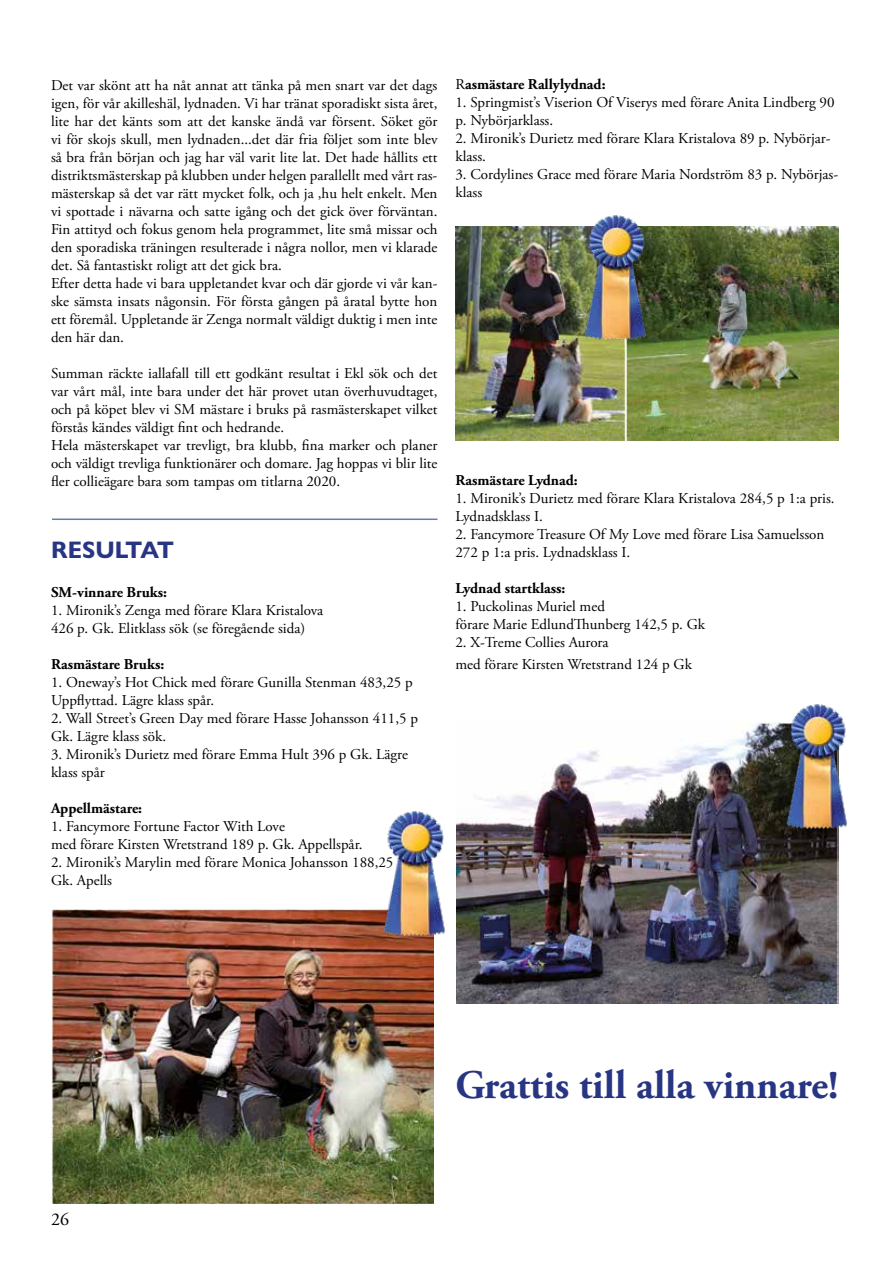
<style>
.page{position:relative;width:893px;height:1263px;background:#fff}
.page>*{position:absolute;margin:0;border:0;box-sizing:border-box;transform-origin:0 0}
.t1{font:700 40.5px "Adobe Garamond Pro";color:#283583}
.t2{font:700 24px "Gill Sans Nova";color:#283583}
.t3{font:18px "Adobe Garamond Pro";color:#000}
.t4{font:15px/18px "Adobe Garamond Pro";color:#000}
.t5{font:700 15px "Adobe Garamond Pro";color:#000}
.s1{font-weight:400}
</style>
<div class="page">
<img style="left:51px;top:909px;width:383px;height:294px">
<img style="left:455px;top:227px;width:383px;height:213px">
<img style="left:456px;top:722px;width:383px;height:281px">
<img style="left:584px;top:215px;width:63px;height:127px">
<img style="left:383px;top:811px;width:62px;height:127px">
<img style="left:785px;top:704px;width:62px;height:127px">
<hr style="left:52px;top:518px;width:385px;height:2px;background:#687da9">
<p class="t4" style="left:51px;top:77px;width:388px">Det var skönt att ha nåt annat att tänka på men snart var det dags igen, för vår akilleshäl, lydnaden. Vi har tränat sporadiskt sista året, lite har det känts som att det kanske ändå var försent. Söket gör vi för skojs skull, men lydnaden...det där fria följet som inte blev så bra från början och jag har väl varit lite lat. Det hade hållits ett distriktsmästerskap på klubben under helgen parallellt med vårt ras&shy;mästerskap så det var rätt mycket folk, och ja ,hu helt enkelt. Men vi spottade i nävarna och satte igång och det gick över förväntan.<br>Fin attityd och fokus genom hela programmet, lite små missar och den sporadiska träningen resulterade i några nollor, men vi klarade det. Så fantastiskt roligt att det gick bra.<br>Efter detta hade vi bara uppletandet kvar och där gjorde vi vår kan&shy;ske sämsta insats någonsin. För första gången på åratal bytte hon ett föremål. Uppletande är Zenga normalt väldigt duktig i men inte den här dan.</p>
<p class="t4" style="left:51px;top:365px;width:388px">Summan räckte iallafall till ett godkänt resultat i Ekl sök och det var vårt mål, inte bara under det här provet utan överhuvudtaget, och på köpet blev vi SM mästare i bruks på rasmästerskapet vilket förstås kändes väldigt fint och hedrande.<br>Hela mästerskapet var trevligt, bra klubb, fina marker och planer och väldigt trevliga funktionärer och domare. Jag hoppas vi blir lite fler collieägare bara som tampas om titlarna 2020.</p>
<h2 class="t2" style="left:51px;top:535px;width:124px">RESULTAT</h2>
<p class="t5" style="left:51px;top:584px;width:118px">SM-vinnare Bruks:</p>
<p class="t4" style="left:51px;top:602px;width:274px">1. Mironik’s Zenga med förare Klara Kristalova<br>426 p. Gk. Elitklass sök (se föregående sida)</p>
<p class="t5" style="left:51px;top:656px;width:115px">Rasmästare Bruks:</p>
<p class="t4" style="left:51px;top:674px;width:363px">1. Oneway’s Hot Chick med förare Gunilla Stenman 483,25 p<br>Uppflyttad. Lägre klass spår.</p>
<p class="t4" style="left:51px;top:710px;width:368px">2. Wall Street’s Green Day med förare Hasse Johansson 411,5 p<br>Gk. Lägre klass sök.</p>
<p class="t4" style="left:51px;top:746px;width:358px">3. Mironik’s Durietz med förare Emma Hult 396 p Gk. Lägre klass spår</p>
<p class="t5" style="left:51px;top:800px;width:93px">Appellmästare:</p>
<p class="t4" style="left:51px;top:818px;width:313px">1. Fancymore Fortune Factor With Love<br>med förare Kirsten Wretstrand 189 p. Gk. Appellspår.</p>
<p class="t4" style="left:51px;top:854px;width:359px">2. Mironik’s Marylin med förare Monica Johansson 188,25 p.<br>Gk. Apells</p>
<p class="t5" style="left:455px;top:76px;width:152px"><span class="s1">R</span>asmästare Rallylydnad:</p>
<p class="t4" style="left:455px;top:94px;width:380px">1. Springmist’s Viserion Of Viserys med förare Anita Lindberg 90 p. Nybörjarklass.</p>
<p class="t4" style="left:455px;top:130px;width:377px">2. Mironik’s Durietz med förare Klara Kristalova 89 p. Nybörjar&shy;klass.</p>
<p class="t4" style="left:455px;top:166px;width:384px">3. Cordylines Grace med förare Maria Nordström 83 p. Nybörjas&shy;klass</p>
<p class="t5" style="left:455px;top:472px;width:124px">Rasmästare Lydnad:</p>
<p class="t4" style="left:455px;top:490px;width:381px">1. Mironik’s Durietz med förare Klara Kristalova 284,5 p 1:a pris.<br>Lydnadsklass I.</p>
<p class="t4" style="left:455px;top:526px;width:370px">2. Fancymore Treasure Of My Love med förare Lisa Samuelsson<br>272 p 1:a pris. Lydnadsklass I.</p>
<p class="t5" style="left:455px;top:580px;width:112px">Lydnad startklass:</p>
<p class="t4" style="left:455px;top:598px;width:251px">1. Puckolinas Muriel med<br>förare Marie EdlundThunberg 142,5 p. Gk</p>
<p class="t4" style="left:455px;top:632px;width:238px;line-height:21.6px">2. X-Treme Collies Aurora<br>med förare Kirsten Wretstrand 124 p Gk</p>
<p class="t3" style="left:51px;top:1208px;width:19px">26</p>
<h1 class="t1" style="left:455px;top:1061px;width:384px">Grattis till alla vinnare!</h1>
</div>
